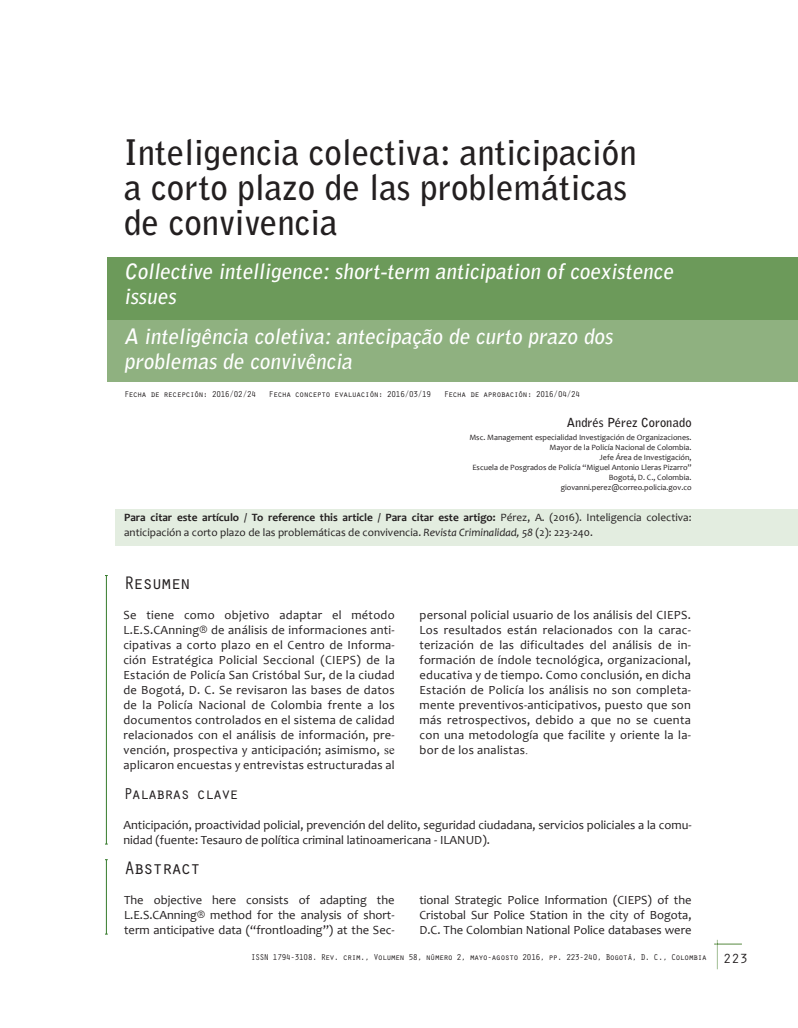
<style>
.page{position:relative;width:798px;height:1028px;background:#fff}
.page>*{position:absolute;margin:0;border:0;box-sizing:border-box;transform-origin:0 0}
.t1{font:700 35px/35px "Bell Gothic Std";color:#231f20}
.t2{font:700 21.25px/25.5px "Bell Gothic Std";color:#fff}
.t3{font:18.75px "Orator Std";letter-spacing:-.1em;color:#231f20}
.t4{font:16.25px "Orator Std";letter-spacing:-.1em;color:#231f20}
.t5{font:12.5px/15px "Candara";color:#231f20;text-align:justify}
.t6{font:700 12.5px "Bell Gothic Std";color:#231f20}
.t7{font:11.25px/15px "Candara";color:#231f20}
.t8{font:8.75px "Orator Std";letter-spacing:-.1em;color:#231f20}
.t9{font:8.12px/10px "Candara";color:#231f20;text-align:right}
.s1{font-weight:700}
.s2{font-style:italic}
.s3{font-family:"Times New Roman"}
.s4{font-size:13.75px}
</style>
<div class="page">
<svg style="left:714px;top:939px;width:27px;height:30px"></svg>
<div style="left:107px;top:257px;width:690px;height:125px;background:#6c9a5a"></div>
<div style="left:107px;top:321px;width:690px;height:61px;background:#8fb180"></div>
<div style="left:115px;top:510px;width:682px;height:36px;background:#e3ede0"></div>
<hr style="left:106px;top:575px;width:1px;height:269px;background:#357b2b">
<hr style="left:106px;top:859px;width:1px;height:75px;background:#357b2b">
<h1 class="t1" style="left:124px;top:135px;width:514px">Inteligencia colectiva: anticipación a corto plazo de las problemáticas de convivencia</h1>
<h2 class="t2" style="left:124px;top:258px;width:554px">Collective intelligence: short-term anticipation of coexistence issues</h2>
<h2 class="t2" style="left:124px;top:323px;width:493px">A inteligência coletiva: antecipação de curto prazo dos problemas de convivência</h2>
<p class="t8" style="left:124px;top:388px;width:134px">Fecha de recepción: 2016/02/24</p>
<p class="t8" style="left:268px;top:388px;width:164px">Fecha concepto evaluación: 2016/03/19</p>
<p class="t8" style="left:443px;top:388px;width:138px">Fecha de aprobación: 2016/04/24</p>
<p class="t6" style="left:566px;top:414px;width:126px">Andrés Pérez Coronado</p>
<p class="t9" style="left:469px;top:432px;width:224px">Msc. Management especialidad Investigación de Organizaciones.<br>Mayor de la Policía Nacional de Colombia.<br>Jefe Área de Investigación,<br>Escuela de Posgrados de Policía “Miguel Antonio Lleras Pizarro” Bogotá, D. C., Colombia.<br>giovanni.perez@correo.policia.gov.co</p>
<p class="t7" style="left:124px;top:510px;width:568px"><span class="s1">Para citar este artículo / To reference this article / Para citar este artigo:</span> Pérez, A. (2016). Inteligencia colectiva: anticipación a corto plazo de las problemáticas de convivencia. <span class="s2">Revista Criminalidad, 58</span> (2): 223-240.</p>
<h3 class="t3" style="left:123px;top:569px;width:69px">Resumen</h3>
<p class="t5" style="left:123px;top:607px;width:273px">Se tiene como objetivo adaptar el método L.E.S.CAnning® de análisis de informaciones anti&shy;cipativas a corto plazo en el Centro de Informa&shy;ción Estratégica Policial Seccional (CIEPS) de la Estación de Policía San Cristóbal Sur, de la ciudad de Bogotá, D. C. Se revisaron las bases de datos de la Policía Nacional de Colombia frente a los documentos controlados en el sistema de calidad relacionados con el análisis de información, pre&shy;vención, prospectiva y anticipación; asimismo, <span class="s3">se </span>aplicaron encuestas y entrevistas estructuradas al</p>
<p class="t5" style="left:419px;top:607px;width:273px">personal policial usuario de los análisis del CIEPS.<br>Los resultados están relacionados con la carac&shy;terización de las dificultades del análisis de in&shy;formación de índole tecnológica, organizacional, educativa y de tiempo. Como conclusión, en dicha Estación de Policía los análisis no son completa&shy;mente preventivos-anticipativos, puesto que son más retrospectivos, debido a que no se cuenta con una metodología que facilite y oriente la la&shy;bor de los analistas<span class="s3">.</span></p>
<h3 class="t4" style="left:123px;top:782px;width:117px">Palabras clave</h3>
<p class="t5" style="left:123px;top:817px;width:569px">Anticipación, proactividad policial, prevención del delito, seguridad ciudadana, servicios policiales a la comu&shy;nidad (fuente: Tesauro de política criminal latinoamericana - ILANUD).</p>
<h3 class="t3" style="left:124px;top:854px;width:78px">Abstract</h3>
<p class="t5" style="left:124px;top:892px;width:272px">The objective here consists of adapting the L.E.S.CAnning® method for the analysis of short&shy;term anticipative data (“frontloading”) at the Sec-</p>
<p class="t5" style="left:419px;top:892px;width:273px">tional Strategic Police Information (CIEPS) of the Cristobal Sur Police Station in the city of Bogota, D.C. The Colombian National Police databases were</p>
<p class="t8" style="left:251px;top:950px;width:498px">ISSN 1794-3108. Rev. crim., Volumen 58, número 2, mayo-agosto 2016, pp. 223-240, Bogotá, D. C., Colombia <span class="s4">223</span></p>
</div>
